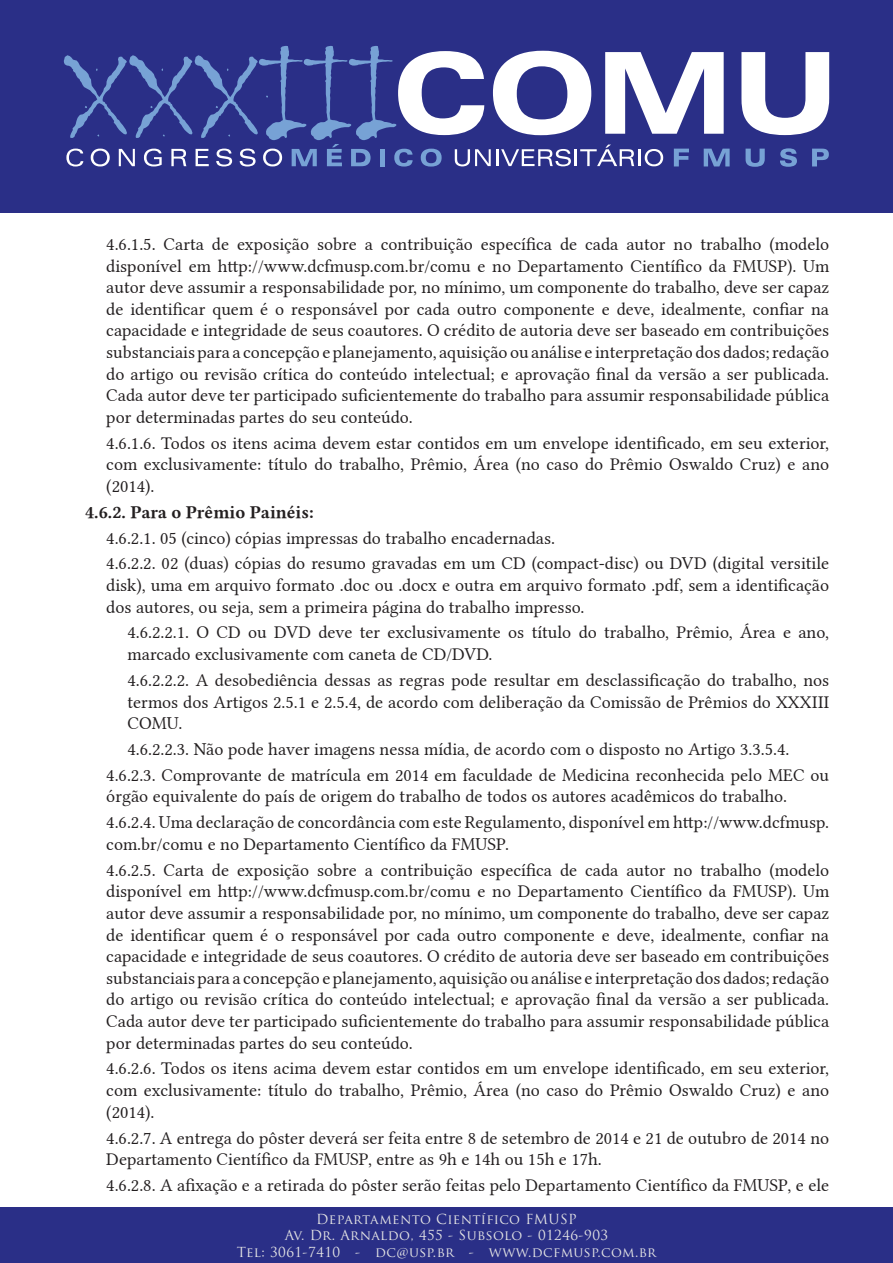
<style>
.page{position:relative;width:893px;height:1263px;background:#fff}
.page>*{position:absolute;margin:0;border:0;box-sizing:border-box;transform-origin:0 0}
.t1{font:18px/21.6px "Linux Libertine G";color:#231f20;text-align:justify}
.t2{font:18px "Linux Libertine GB";color:#231f20}
.t3{font:13.5px/16.2px "Trajan Pro";letter-spacing:.03em;color:#e5e5e5;text-align:center}
</style>
<div class="page">
<div style="left:0;top:1208px;width:893px;height:55px;background:#2a2f87"></div>
<div style="left:0;top:0;width:893px;height:213px;background:#2a2f87"></div>
<svg style="left:741px;top:52px;width:88px;height:83px"></svg>
<svg style="left:746px;top:149px;width:19px;height:18px"></svg>
<svg style="left:780px;top:148px;width:17px;height:19px"></svg>
<svg style="left:812px;top:149px;width:17px;height:17px"></svg>
<svg style="left:64px;top:46px;width:666px;height:121px"></svg>
<p class="t1" style="left:106px;top:233px;width:724px">4.6.1.5. Carta de exposição sobre a contribuição específica de cada autor no trabalho (modelo disponível em http://www.dcfmusp.com.br/comu e no Departamento Científico da FMUSP). Um autor deve assumir a responsabilidade por, no mínimo, um componente do trabalho, deve ser capaz de identificar quem é o responsável por cada outro componente e deve, idealmente, confiar na capacidade e integridade de seus coautores. O crédito de autoria deve ser baseado em contribuições substanciais para a concepção e planejamento, aquisição ou análise e interpretação dos dados; redação do artigo ou revisão crítica do conteúdo intelectual; e aprovação final da versão a ser publicada.<br>Cada autor deve ter participado suficientemente do trabalho para assumir responsabilidade pública por determinadas partes do seu conteúdo.</p>
<p class="t1" style="left:106px;top:432px;width:724px">4.6.1.6. Todos os itens acima devem estar contidos em um envelope identificado, em seu exterior, com exclusivamente: título do trabalho, Prêmio, Área (no caso do Prêmio Oswaldo Cruz) e ano (2014).</p>
<p class="t2" style="left:85px;top:499px;width:230px">4.6.2. Para o Prêmio Painéis:</p>
<p class="t1" style="left:106px;top:527px;width:450px">4.6.2.1. 05 (cinco) cópias impressas do trabalho encadernadas.</p>
<p class="t1" style="left:106px;top:553px;width:724px">4.6.2.2. 02 (duas) cópias do resumo gravadas em um CD (compact-disc) ou DVD (digital versitile disk), uma em arquivo formato .doc ou .docx e outra em arquivo formato .pdf, sem a identificação dos autores, ou seja, sem a primeira página do trabalho impresso.</p>
<p class="t1" style="left:128px;top:622px;width:703px">4.6.2.2.1. O CD ou DVD deve ter exclusivamente os título do trabalho, Prêmio, Área e ano, marcado exclusivamente com caneta de CD/DVD.</p>
<p class="t1" style="left:128px;top:669px;width:703px">4.6.2.2.2. A desobediência dessas as regras pode resultar em desclassificação do trabalho, nos termos dos Artigos 2.5.1 e 2.5.4, de acordo com deliberação da Comissão de Prêmios do XXXIII COMU.</p>
<p class="t1" style="left:128px;top:738px;width:663px">4.6.2.2.3. Não pode haver imagens nessa mídia, de acordo com o disposto no Artigo 3.3.5.4.</p>
<p class="t1" style="left:106px;top:764px;width:724px">4.6.2.3. Comprovante de matrícula em 2014 em faculdade de Medicina reconhecida pelo MEC ou órgão equivalente do país de origem do trabalho de todos os autores acadêmicos do trabalho.</p>
<p class="t1" style="left:106px;top:812px;width:724px">4.6.2.4. Uma declaração de concordância com este Regulamento, disponível em http://www.dcfmusp. com.br/comu e no Departamento Científico da FMUSP.</p>
<p class="t1" style="left:106px;top:859px;width:724px">4.6.2.5. Carta de exposição sobre a contribuição específica de cada autor no trabalho (modelo disponível em http://www.dcfmusp.com.br/comu e no Departamento Científico da FMUSP). Um autor deve assumir a responsabilidade por, no mínimo, um componente do trabalho, deve ser capaz de identificar quem é o responsável por cada outro componente e deve, idealmente, confiar na capacidade e integridade de seus coautores. O crédito de autoria deve ser baseado em contribuições substanciais para a concepção e planejamento, aquisição ou análise e interpretação dos dados; redação do artigo ou revisão crítica do conteúdo intelectual; e aprovação final da versão a ser publicada.<br>Cada autor deve ter participado suficientemente do trabalho para assumir responsabilidade pública por determinadas partes do seu conteúdo.</p>
<p class="t1" style="left:106px;top:1058px;width:724px">4.6.2.6. Todos os itens acima devem estar contidos em um envelope identificado, em seu exterior, com exclusivamente: título do trabalho, Prêmio, Área (no caso do Prêmio Oswaldo Cruz) e ano (2014).</p>
<p class="t1" style="left:106px;top:1127px;width:724px">4.6.2.7. A entrega do pôster deverá ser feita entre 8 de setembro de 2014 e 21 de outubro de 2014 no<br>Departamento Científico da FMUSP, entre as 9h e 14h ou 15h e 17h.</p>
<p class="t1" style="left:106px;top:1174px;width:724px">4.6.2.8. A afixação e a retirada do pôster serão feitas pelo Departamento Científico da FMUSP, e ele</p>
<p class="t3" style="left:237px;top:1211px;width:421px">Departamento Científico FMUSP<br>Av. Dr. Arnaldo, 455 - Subsolo - 01246-903<br>Tel: 3061-7410 - dc@usp.br - www.dcfmusp.com.br</p>
</div>
